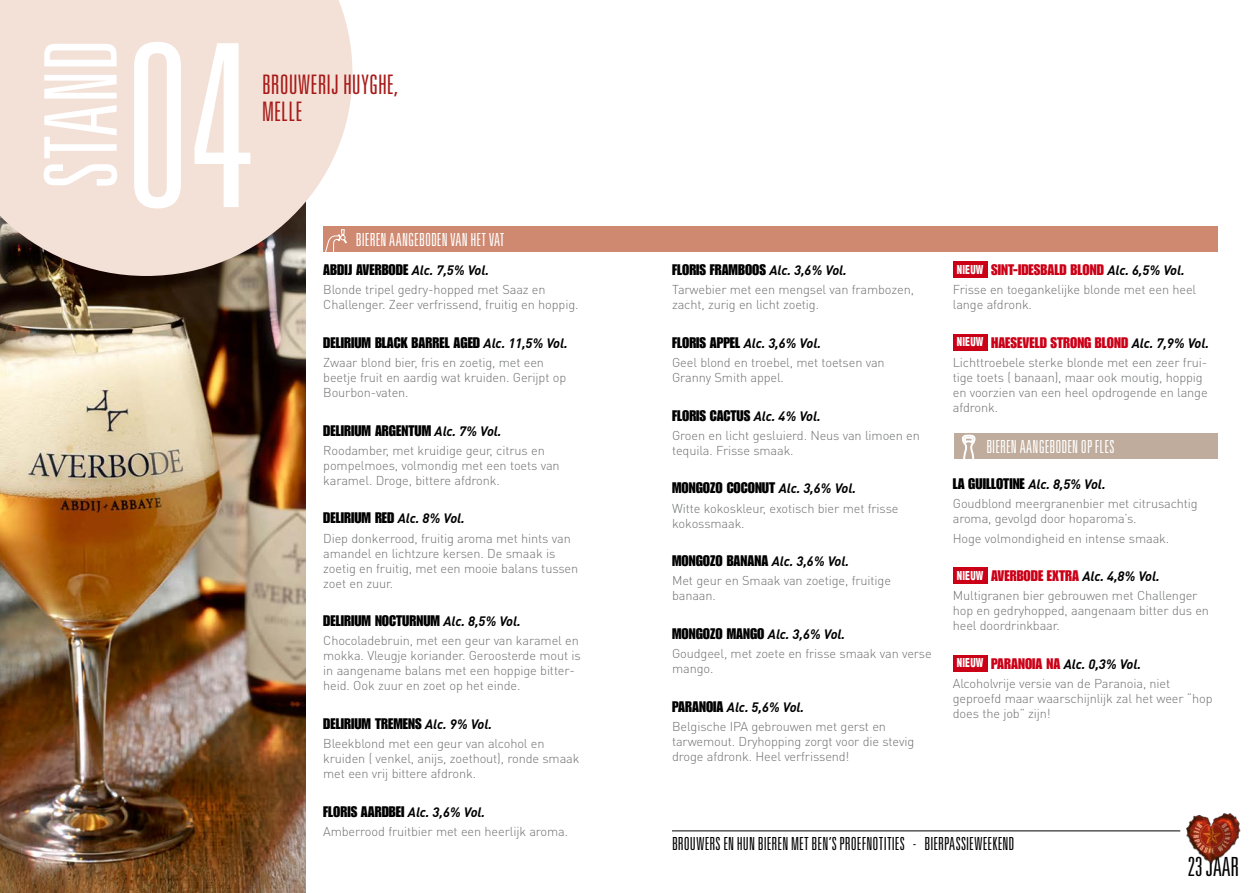
<style>
.page{position:relative;width:1259px;height:893px;background:#fff}
.page>*{position:absolute;margin:0;border:0;box-sizing:border-box;transform-origin:0 0}
.t1{font:300 ultra-condensed 226.95px "Univers LT Std";color:#fff}
.t2{font:300 ultra-condensed 100.2px "Univers LT Std";letter-spacing:-.005em;color:#fff}
.t3{font:300 ultra-condensed 26.85px/26.8px "Univers LT Std";letter-spacing:.005em;color:#a71a18}
.t4{font:300 ultra-condensed 26.4px "Univers LT Std";color:#000}
.t5{font:300 ultra-condensed 18px "Univers LT Std";letter-spacing:.01em;color:#000}
.t6{font:300 ultra-condensed 18px "Univers LT Std";color:#fff}
.t7{font:15px "Impact LT Std";color:#000}
.t8{font:15px "Impact LT Std";color:#cb0017}
.t9{font:italic 700 13.5px "DIN Pro";letter-spacing:-.015em;color:#000}
.t10{font:300 12.75px/15px "DIN Pro";letter-spacing:-.01em;color:#6f7070}
.s1{font-family:"DIN Pro";font-weight:700;font-style:italic;font-size:13.5px}
.s2{font-family:"Impact LT Std";font-weight:400;font-style:normal;font-size:15px}
.s3{font-family:"Helvetica LT Std";font-weight:900;font-stretch:condensed;font-size:12px;color:#fff}
.s4{font-family:"DIN Pro";font-weight:700;font-style:italic;font-size:13.5px;color:#000}
.s5{font-family:"Helvetica LT Std";font-weight:900;font-style:normal;font-stretch:condensed;font-size:12px;color:#fff}
.s6{font-family:"Impact LT Std";font-weight:400;font-style:normal;font-size:15px;color:#cb0017}
</style>
<div class="page">
<img style="left:0;top:276px;width:305px;height:617px">
<svg style="left:0;top:0;width:352px;height:276px;background:#e8d8cf"></svg>
<div style="left:323px;top:226px;width:894px;height:26px;background:#cf8971"></div>
<svg style="left:325px;top:229px;width:22px;height:23px"></svg>
<div style="left:953px;top:261px;width:34px;height:17px;background:#cb0017"></div>
<div style="left:953px;top:334px;width:34px;height:16px;background:#cb0017"></div>
<div style="left:953px;top:567px;width:34px;height:17px;background:#cb0017"></div>
<div style="left:953px;top:655px;width:34px;height:16px;background:#cb0017"></div>
<div style="left:953px;top:433px;width:264px;height:25px;background:#bfac9c"></div>
<svg style="left:962px;top:435px;width:13px;height:23px"></svg>
<img style="left:1179px;top:813px;width:62px;height:52px">
<hr style="left:672px;top:831px;width:508px;height:1px;background:#000">
<h2 class="t2" style="left:29px;top:189px;width:152px;rotate:-90deg">STAND</h2>
<h1 class="t1" style="left:126px;top:8px;width:128px">04</h1>
<h3 class="t3" style="left:262px;top:71px;width:138px">BROUWERIJ HUYGHE,<br>MELLE</h3>
<h3 class="t6" style="left:356px;top:230px;width:150px">BIEREN AANGEBODEN VAN HET VAT</h3>
<p class="t7" style="left:323px;top:261px;width:167px">ABDIJ AVERBODE <span class="s1">Alc. 7,5% Vol.</span></p>
<p class="t10" style="left:323px;top:282px;width:257px">Blonde tripel gedry-hopped met Saaz en<br>Challenger. Zeer verfrissend, fruitig en hoppig.</p>
<p class="t7" style="left:323px;top:334px;width:246px">DELIRIUM BLACK BARREL AGED <span class="s1">Alc. 11,5% Vol.</span></p>
<p class="t10" style="left:323px;top:354px;width:244px">Zwaar blond bier, fris en zoetig, met een beetje fruit en aardig wat kruiden. Gerijpt op<br>Bourbon-vaten.</p>
<p class="t7" style="left:323px;top:421px;width:180px">DELIRIUM ARGENTUM <span class="s1">Alc. 7% Vol.</span></p>
<p class="t10" style="left:323px;top:442px;width:238px">Roodamber, met kruidige geur, citrus en pompelmoes, volmondig met een toets van karamel. Droge, bittere afdronk.</p>
<p class="t7" style="left:323px;top:509px;width:143px">DELIRIUM RED <span class="s1">Alc. 8% Vol.</span></p>
<p class="t10" style="left:323px;top:530px;width:256px">Diep donkerrood, fruitig aroma met hints van amandel en lichtzure kersen. De smaak is zoetig en fruitig, met een mooie balans tussen zoet en zuur.</p>
<p class="t7" style="left:323px;top:612px;width:199px">DELIRIUM NOCTURNUM <span class="s1">Alc. 8,5% Vol.</span></p>
<p class="t10" style="left:323px;top:633px;width:259px">Chocoladebruin, met een geur van karamel en mokka. Vleugje koriander. Geroosterde mout is in aangename balans met een hoppige bitter&shy;heid. Ook zuur en zoet op het einde.</p>
<p class="t7" style="left:323px;top:715px;width:170px">DELIRIUM TREMENS <span class="s1">Alc. 9% Vol.</span></p>
<p class="t10" style="left:323px;top:735px;width:258px">Bleekblond met een geur van alcohol en kruiden ( venkel, anijs, zoethout), ronde smaak met een vrij bittere afdronk.</p>
<p class="t7" style="left:323px;top:803px;width:163px">FLORIS AARDBEI <span class="s1">Alc. 3,6% Vol.</span></p>
<p class="t10" style="left:323px;top:823px;width:246px">Amberrood fruitbier met een heerlijk aroma.</p>
<p class="t7" style="left:672px;top:261px;width:176px">FLORIS FRAMBOOS <span class="s1">Alc. 3,6% Vol.</span></p>
<p class="t10" style="left:672px;top:282px;width:243px">Tarwebier met een mengsel van frambozen, zacht, zurig en licht zoetig.</p>
<p class="t9" style="left:672px;top:334px;width:150px"><span class="s2">FLORIS APPEL</span> Alc. 3,6% Vol.</p>
<p class="t10" style="left:672px;top:354px;width:214px">Geel blond en troebel, met toetsen van<br>Granny Smith appel.</p>
<p class="t7" style="left:672px;top:406px;width:150px">FLORIS CACTUS <span class="s1">Alc. 4% Vol.</span></p>
<p class="t10" style="left:672px;top:427px;width:249px">Groen en licht gesluierd. Neus van limoen en tequila. Frisse smaak.</p>
<p class="t7" style="left:672px;top:479px;width:185px">MONGOZO COCONUT <span class="s1">Alc. 3,6% Vol.</span></p>
<p class="t10" style="left:672px;top:500px;width:228px">Witte kokoskleur, exotisch bier met frisse kokossmaak.</p>
<p class="t7" style="left:672px;top:552px;width:178px">MONGOZO BANANA <span class="s1">Alc. 3,6% Vol.</span></p>
<p class="t10" style="left:672px;top:573px;width:220px">Met geur en Smaak van zoetige, fruitige banaan.</p>
<p class="t7" style="left:672px;top:625px;width:175px">MONGOZO MANGO <span class="s1">Alc. 3,6% Vol.</span></p>
<p class="t10" style="left:672px;top:645px;width:261px">Goudgeel, met zoete en frisse smaak van verse mango.</p>
<p class="t9" style="left:672px;top:697px;width:134px"><span class="s2">PARANOIA</span> Alc. 5,6% Vol.</p>
<p class="t10" style="left:672px;top:718px;width:244px">Belgische IPA gebrouwen met gerst en tarwemout. Dryhopping zorgt voor die stevig droge afdronk. Heel verfrissend!</p>
<p class="t8" style="left:956px;top:261px;width:229px"><span class="s3">NIEUW</span> SINT-IDESBALD BLOND <span class="s4">Alc. 6,5% Vol.</span></p>
<p class="t10" style="left:953px;top:282px;width:245px">Frisse en toegankelijke blonde met een heel lange afdronk.</p>
<p class="t8" style="left:956px;top:334px;width:254px"><span class="s3">NIEUW</span> HAESEVELD STRONG BLOND <span class="s4">Alc. 7,9% Vol.</span></p>
<p class="t10" style="left:953px;top:354px;width:256px">Lichttroebele sterke blonde met een zeer frui&shy;tige toets ( banaan), maar ook moutig, hoppig en voorzien van een heel opdrogende en lange afdronk.</p>
<h3 class="t6" style="left:986px;top:437px;width:129px">BIEREN AANGEBODEN OP FLES</h3>
<p class="t7" style="left:953px;top:475px;width:154px">LA GUILLOTINE <span class="s1">Alc. 8,5% Vol.</span></p>
<p class="t10" style="left:953px;top:496px;width:246px">Goudblond meergranenbier met citrusachtig aroma, gevolgd door hoparoma’s.</p>
<p class="t10" style="left:953px;top:530px;width:218px">Hoge volmondigheid en intense smaak.</p>
<p class="t8" style="left:956px;top:567px;width:204px"><span class="s3">NIEUW</span> AVERBODE EXTRA <span class="s4">Alc. 4,8% Vol.</span></p>
<p class="t10" style="left:953px;top:588px;width:258px">Multigranen bier gebrouwen met Challenger hop en gedryhopped, aangenaam bitter dus en heel doordrinkbaar.</p>
<p class="t9" style="left:956px;top:655px;width:186px"><span class="s5">NIEUW</span> <span class="s6">PARANOIA NA</span> Alc. 0,3% Vol.</p>
<p class="t10" style="left:953px;top:675px;width:261px">Alcoholvrije versie van de Paranoia, niet geproefd maar waarschijnlijk zal het weer “hop does the job” zijn!</p>
<h3 class="t5" style="left:672px;top:835px;width:344px">BROUWERS EN HUN BIEREN MET BEN’S PROEFNOTITIES - BIERPASSIEWEEKEND</h3>
<h3 class="t4" style="left:1187px;top:853px;width:53px">23 JAAR</h3>
</div>
